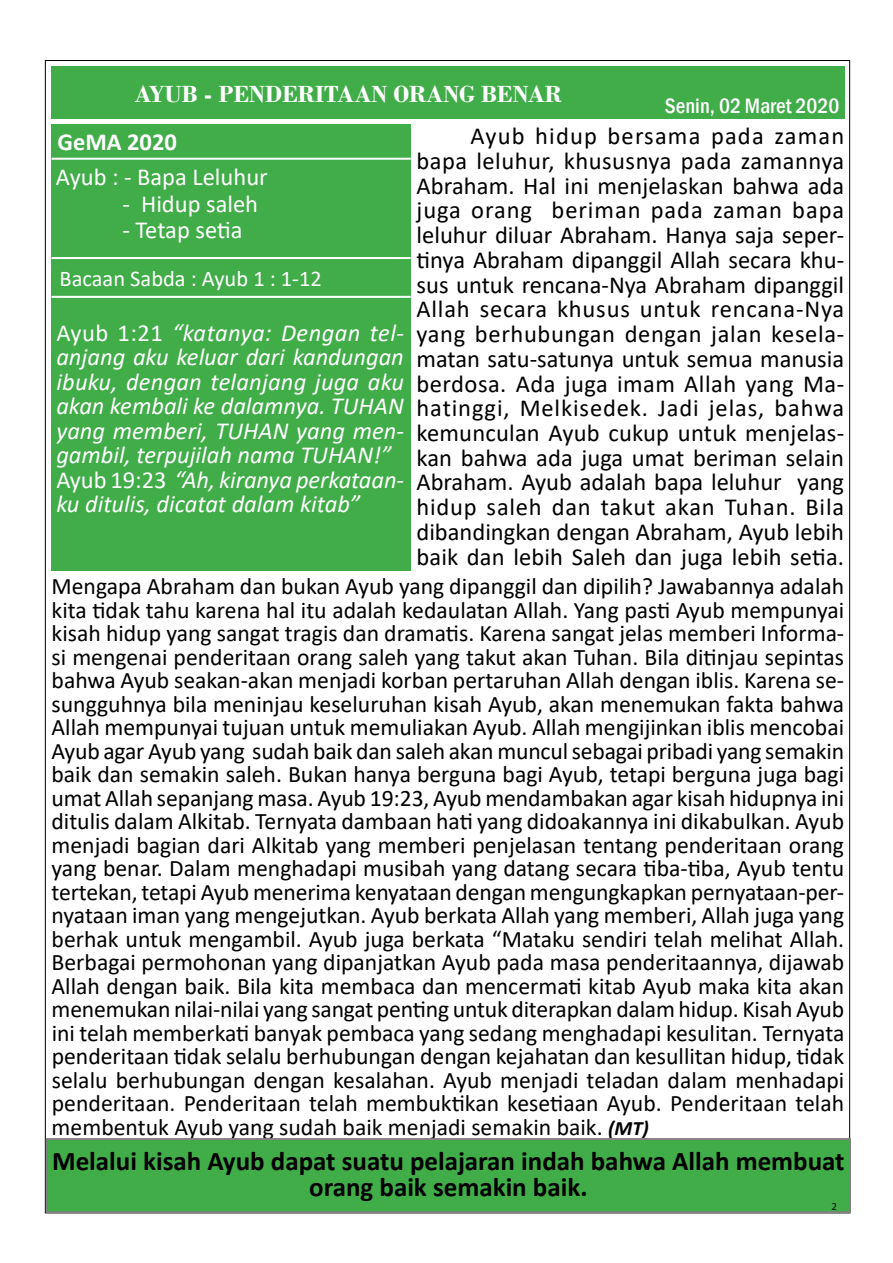
<style>
.page{position:relative;width:893px;height:1263px;background:#fff}
.page>*{position:absolute;margin:0;border:0;box-sizing:border-box;transform-origin:0 0}
.t1{font:700 27px/26.5px "Calibri";color:#000;text-align:center}
.t2{font:24.45px/24.8px "Calibri";letter-spacing:.005em;color:#000;text-align:justify}
.t3{font:italic 24.45px/24.5px "Calibri";color:#fff}
.t4{font:24.45px "Calibri";color:#fff}
.t5{font:700 24.45px "Bodoni";color:#fff}
.t6{font:700 24.45px "Calibri";color:#fff}
.t7{font:23.7px/23.5px "Calibri";color:#000;text-align:justify}
.t8{font:22.5px "Calibri";color:#fff}
.t9{font:500 condensed 21.45px "Franklin Gothic";color:#fff}
.t10{font:10.5px "Myriad Pro";color:#000}
.s1{font-weight:700;font-style:italic;font-size:20.4px}
.s2{font-style:normal}
</style>
<div class="page">
<div style="left:46px;top:1138px;width:805px;height:75px;background:#41ad49;border:2px solid #808080"></div>
<div style="left:52px;top:124px;width:359px;height:446px;background:#41ad49"></div>
<hr style="left:52px;top:257px;width:359px;height:2px;background:#fff">
<hr style="left:52px;top:296px;width:359px;height:2px;background:#fff">
<hr style="left:52px;top:158px;width:359px;height:2px;background:#fff">
<div style="left:52px;top:66px;width:793px;height:53px;background:#41ad49"></div>
<p class="t5" style="left:134px;top:80px;width:429px">AYUB - PENDERITAAN ORANG BENAR</p>
<p class="t9" style="left:665px;top:92px;width:176px">Senin, 02 Maret 2020</p>
<p class="t2" style="left:416px;top:123px;width:429px;text-indent:54px">Ayub hidup bersama pada zaman bapa leluhur, khususnya pada zamannya Abraham. Hal ini menjelaskan bahwa ada juga orang beriman pada zaman bapa leluhur diluar Abraham. Hanya saja seper&shy;tinya Abraham dipanggil Allah secara khu&shy;sus untuk rencana-Nya Abraham dipanggil Allah secara khusus untuk rencana-Nya yang berhubungan dengan jalan kesela&shy;matan satu-satunya untuk semua manusia berdosa. Ada juga imam Allah yang Ma&shy;hatinggi, Melkisedek. Jadi jelas, bahwa kemunculan Ayub cukup untuk menjelas&shy;kan bahwa ada juga umat beriman selain Abraham. Ayub adalah bapa leluhur yang hidup saleh dan takut akan Tuhan. Bila dibandingkan dengan Abraham, Ayub lebih baik dan lebih Saleh dan juga lebih setia.</p>
<p class="t7" style="left:51px;top:574px;width:794px">Mengapa Abraham dan bukan Ayub yang dipanggil dan dipilih? Jawabannya adalah kita tidak tahu karena hal itu adalah kedaulatan Allah. Yang pasti Ayub mempunyai kisah hidup yang sangat tragis dan dramatis. Karena sangat jelas memberi Informa&shy;si mengenai penderitaan orang saleh yang takut akan Tuhan. Bila ditinjau sepintas bahwa Ayub seakan-akan menjadi korban pertaruhan Allah dengan iblis. Karena se&shy;sungguhnya bila meninjau keseluruhan kisah Ayub, akan menemukan fakta bahwa Allah mempunyai tujuan untuk memuliakan Ayub. Allah mengijinkan iblis mencobai Ayub agar Ayub yang sudah baik dan saleh akan muncul sebagai pribadi yang semakin baik dan semakin saleh. Bukan hanya berguna bagi Ayub, tetapi berguna juga bagi umat Allah sepanjang masa. Ayub 19:23, Ayub mendambakan agar kisah hidupnya ini ditulis dalam Alkitab. Ternyata dambaan hati yang didoakannya ini dikabulkan. Ayub menjadi bagian dari Alkitab yang memberi penjelasan tentang penderitaan orang yang benar. Dalam menghadapi musibah yang datang secara tiba-tiba, Ayub tentu tertekan, tetapi Ayub menerima kenyataan dengan mengungkapkan pernyataan-per&shy;nyataan iman yang mengejutkan. Ayub berkata Allah yang memberi, Allah juga yang berhak untuk mengambil. Ayub juga berkata “Mataku sendiri telah melihat Allah.<br>Berbagai permohonan yang dipanjatkan Ayub pada masa penderitaannya, dijawab Allah dengan baik. Bila kita membaca dan mencermati kitab Ayub maka kita akan menemukan nilai-nilai yang sangat penting untuk diterapkan dalam hidup. Kisah Ayub ini telah memberkati banyak pembaca yang sedang menghadapi kesulitan. Ternyata penderitaan tidak selalu berhubungan dengan kejahatan dan kesullitan hidup, tidak selalu berhubungan dengan kesalahan. Ayub menjadi teladan dalam menhadapi penderitaan. Penderitaan telah membuktikan kesetiaan Ayub. Penderitaan telah membentuk Ayub yang sudah baik menjadi semakin baik. <span class="s1">(MT)</span></p>
<p class="t6" style="left:57px;top:125px;width:121px">GeMA 2020</p>
<p class="t4" style="left:56px;top:160px;width:213px">Ayub : - Bapa Leluhur</p>
<p class="t4" style="left:122px;top:187px;width:137px">- Hidup saleh</p>
<p class="t4" style="left:122px;top:213px;width:122px">- Tetap setia</p>
<p class="t8" style="left:60px;top:263px;width:264px">Bacaan Sabda : Ayub 1 : 1-12</p>
<p class="t3" style="left:56px;top:319px;width:349px"><span class="s2">Ayub 1:21</span> “katanya: Dengan tel&shy;anjang aku keluar dari kandungan ibuku, dengan telanjang juga aku akan kembali ke dalamnya. TUHAN yang memberi, TUHAN yang men&shy;gambil, terpujilah nama TUHAN!”<br><span class="s2">Ayub 19:23</span> “Ah, kiranya perkataan&shy;ku ditulis, dicatat dalam kitab”</p>
<p class="t1" style="left:52px;top:1147px;width:794px">Melalui kisah Ayub dapat suatu pelajaran indah bahwa Allah membuat orang baik semakin baik.</p>
<p class="t10" style="left:831px;top:1200px;width:7px">2</p>
</div>
